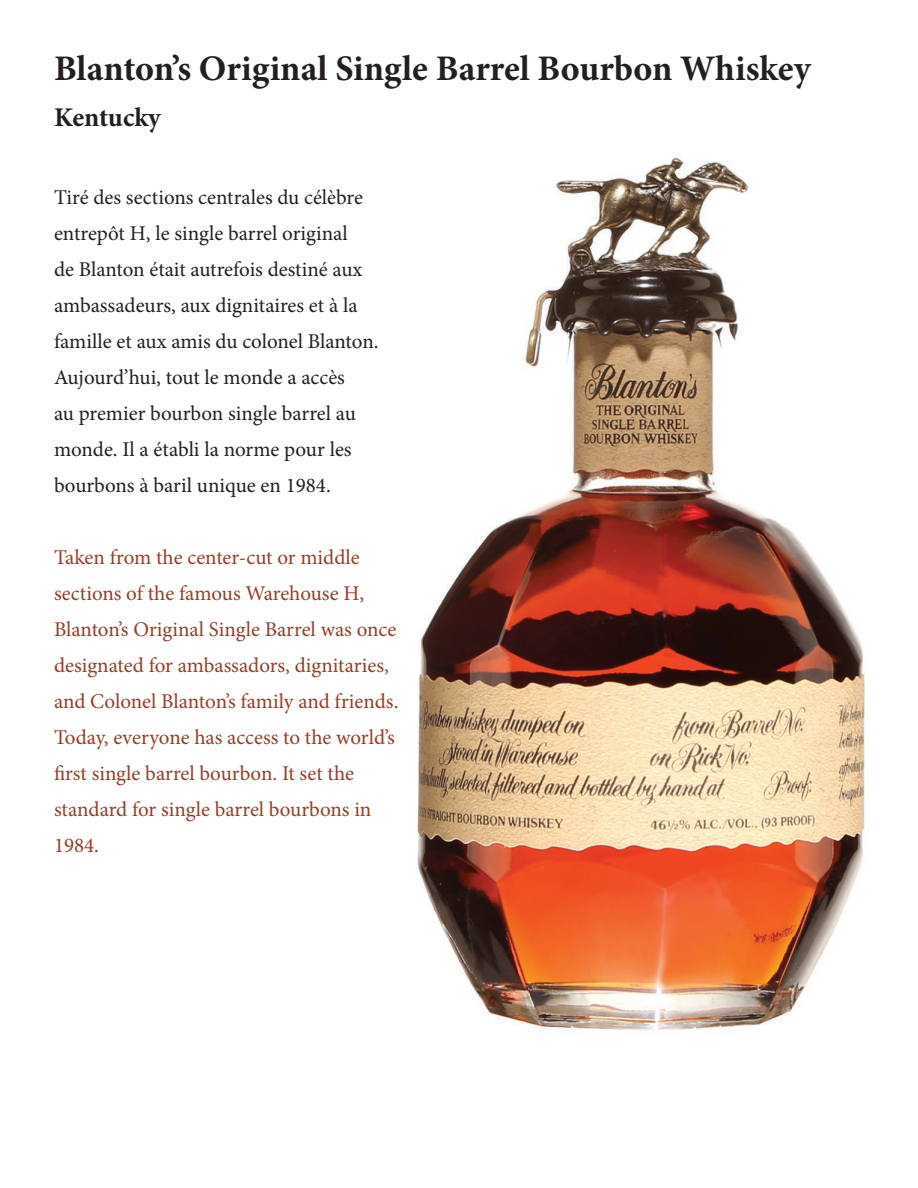
<style>
.page{position:relative;width:918px;height:1188px;background:#fff}
.page>*{position:absolute;margin:0;border:0;box-sizing:border-box;transform-origin:0 0}
.t1{font:700 36px "Minion Pro";color:#231f20}
.t2{font:700 27px "Minion Pro";letter-spacing:-.005em;color:#231f20}
.t3{font:21px/36px "Minion Pro";color:#231f20}
.t4{font:21px "Minion Pro";letter-spacing:-.005em;color:#963d28}
</style>
<div class="page">
<img style="left:417px;top:157px;width:448px;height:874px">
<h1 class="t1" style="left:54px;top:43px;width:758px">Blanton’s Original Single Barrel Bourbon Whiskey</h1>
<p class="t2" style="left:54px;top:98px;width:108px">Kentucky</p>
<p class="t3" style="left:54px;top:180px;width:326px">Tiré des sections centrales du célèbre entrepôt H, le single barrel original<br>de Blanton était autrefois destiné aux ambassadeurs, aux dignitaires et à la famille et aux amis du colonel Blanton.<br>Aujourd’hui, tout le monde a accès<br>au premier bourbon single barrel au monde. Il a établi la norme pour les bourbons à baril unique en 1984.</p>
<p class="t4" style="left:54px;top:543px;width:307px">Taken from the center-cut or middle</p>
<p class="t4" style="left:54px;top:579px;width:312px">sections of the famous Warehouse H,</p>
<p class="t4" style="left:54px;top:615px;width:344px">Blanton’s Original Single Barrel was once</p>
<p class="t4" style="left:54px;top:651px;width:336px">designated for ambassadors, dignitaries,</p>
<p class="t4" style="left:54px;top:687px;width:346px">and Colonel Blanton’s family and friends.</p>
<p class="t4" style="left:54px;top:723px;width:342px">Today, everyone has access to the world’s</p>
<p class="t4" style="left:65px;top:759px;width:290px">rst single barrel bourbon. It set the</p>
<p class="t4" style="left:54px;top:795px;width:319px">standard for single barrel bourbons in</p>
<p class="t4" style="left:54px;top:831px;width:47px">1984.</p>
</div>
